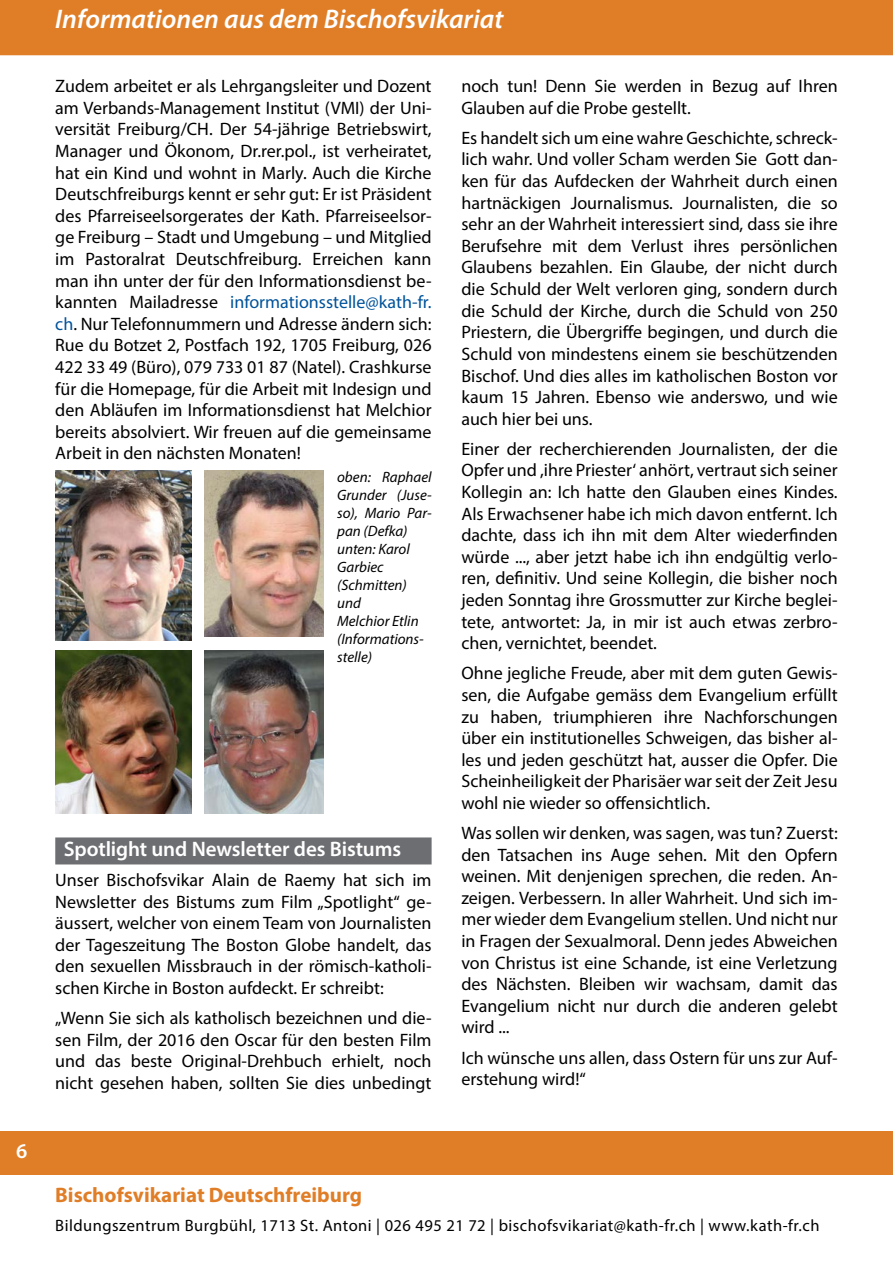
<style>
.page{position:relative;width:893px;height:1263px;background:#fff}
.page>*{position:absolute;margin:0;border:0;box-sizing:border-box;transform-origin:0 0}
.t1{font:italic 600 27px "Myriad Pro";color:#fff}
.t2{font:600 21px "Myriad Pro";letter-spacing:-.005em;color:#fff}
.t3{font:700 21px "Myriad Pro";color:#e07e27}
.t4{font:18px/21.6px "Myriad Pro";color:#000;text-align:justify}
.t5{font:16.5px "Myriad Pro";letter-spacing:.03em;color:#000}
.t6{font:italic 15px/18px "Myriad Pro";color:#000}
.s1{color:#00539b}
</style>
<div class="page">
<div style="left:0;top:1131px;width:893px;height:43px;background:#e07e27"></div>
<div style="left:0;top:0;width:893px;height:55px;background:#e07e27"></div>
<img style="left:55px;top:470px;width:136px;height:170px">
<img style="left:205px;top:470px;width:119px;height:166px">
<img style="left:205px;top:651px;width:119px;height:162px">
<div style="left:55px;top:837px;width:377px;height:27px;background:#6d6e71"></div>
<img style="left:55px;top:651px;width:136px;height:162px">
<p class="t2" style="left:16px;top:1138px;width:13px">6</p>
<h1 class="t1" style="left:55px;top:2px;width:450px">Informationen aus dem Bischofsvikariat</h1>
<p class="t4" style="left:55px;top:75px;width:378px">Zudem arbeitet er als Lehrgangsleiter und Dozent am Verbands-Management Institut (VMI) der Uni&shy;versität Freiburg/CH. Der 54-jährige Betriebswirt, Manager und Ökonom, Dr.rer.pol., ist verheiratet, hat ein Kind und wohnt in Marly. Auch die Kirche Deutschfreiburgs kennt er sehr gut: Er ist Präsident des Pfarreiseelsorgerates der Kath. Pfarreiseelsor&shy;ge Freiburg – Stadt und Umgebung – und Mitglied im Pastoralrat Deutschfreiburg. Erreichen kann man ihn unter der für den Informationsdienst be&shy;kannten Mailadresse <span class="s1">informationsstelle@kath-fr. ch</span>. Nur Telefonnummern und Adresse ändern sich:<br>Rue du Botzet 2, Postfach 192, 1705 Freiburg, 026<br>422 33 49 (Büro), 079 733 01 87 (Natel). Crashkurse für die Homepage, für die Arbeit mit Indesign und den Abläufen im Informationsdienst hat Melchior bereits absolviert. Wir freuen auf die gemeinsame Arbeit in den nächsten Monaten!</p>
<p class="t6" style="left:337px;top:467px;width:96px">oben: Raphael<br>Grunder (Juse&shy;so), Mario Par&shy;pan (Defka) unten: Karol<br>Garbiec (Schmitten) und<br>Melchior Etlin (Informations&shy;stelle)</p>
<p class="t2" style="left:64px;top:835px;width:339px">Spotlight und Newsletter des Bistums</p>
<p class="t4" style="left:55px;top:869px;width:378px">Unser Bischofsvikar Alain de Raemy hat sich im Newsletter des Bistums zum Film „Spotlight“ ge&shy;äussert, welcher von einem Team von Journalisten der Tageszeitung The Boston Globe handelt, das den sexuellen Missbrauch in der römisch-katholi&shy;schen Kirche in Boston aufdeckt. Er schreibt:</p>
<p class="t4" style="left:55px;top:1007px;width:378px">„Wenn Sie sich als katholisch bezeichnen und die&shy;sen Film, der 2016 den Oscar für den besten Film und das beste Original-Drehbuch erhielt, noch nicht gesehen haben, sollten Sie dies unbedingt</p>
<p class="t4" style="left:461px;top:75px;width:378px">noch tun! Denn Sie werden in Bezug auf Ihren<br>Glauben auf die Probe gestellt.</p>
<p class="t4" style="left:461px;top:127px;width:378px">Es handelt sich um eine wahre Geschichte, schreck&shy;lich wahr. Und voller Scham werden Sie Gott dan&shy;ken für das Aufdecken der Wahrheit durch einen hartnäckigen Journalismus. Journalisten, die so sehr an der Wahrheit interessiert sind, dass sie ihre Berufsehre mit dem Verlust ihres persönlichen Glaubens bezahlen. Ein Glaube, der nicht durch die Schuld der Welt verloren ging, sondern durch die Schuld der Kirche, durch die Schuld von 250<br>Priestern, die Übergriffe begingen, und durch die Schuld von mindestens einem sie beschützenden Bischof. Und dies alles im katholischen Boston vor kaum 15 Jahren. Ebenso wie anderswo, und wie auch hier bei uns.</p>
<p class="t4" style="left:461px;top:438px;width:378px">Einer der recherchierenden Journalisten, der die Opfer und ,ihre Priester‘ anhört, vertraut sich seiner Kollegin an: Ich hatte den Glauben eines Kindes.<br>Als Erwachsener habe ich mich davon entfernt. Ich dachte, dass ich ihn mit dem Alter wiederfinden würde ..., aber jetzt habe ich ihn endgültig verlo&shy;ren, definitiv. Und seine Kollegin, die bisher noch jeden Sonntag ihre Grossmutter zur Kirche beglei&shy;tete, antwortet: Ja, in mir ist auch etwas zerbro&shy;chen, vernichtet, beendet.</p>
<p class="t4" style="left:461px;top:662px;width:378px">Ohne jegliche Freude, aber mit dem guten Gewis&shy;sen, die Aufgabe gemäss dem Evangelium erfüllt zu haben, triumphieren ihre Nachforschungen über ein institutionelles Schweigen, das bisher al&shy;les und jeden geschützt hat, ausser die Opfer. Die Scheinheiligkeit der Pharisäer war seit der Zeit Jesu wohl nie wieder so offensichtlich.</p>
<p class="t4" style="left:461px;top:822px;width:378px">Was sollen wir denken, was sagen, was tun? Zuerst: den Tatsachen ins Auge sehen. Mit den Opfern weinen. Mit denjenigen sprechen, die reden. An&shy;zeigen. Verbessern. In aller Wahrheit. Und sich im&shy;mer wieder dem Evangelium stellen. Und nicht nur in Fragen der Sexualmoral. Denn jedes Abweichen von Christus ist eine Schande, ist eine Verletzung des Nächsten. Bleiben wir wachsam, damit das Evangelium nicht nur durch die anderen gelebt wird ...</p>
<p class="t4" style="left:461px;top:1046px;width:378px">Ich wünsche uns allen, dass Ostern für uns zur Auf&shy;erstehung wird!“</p>
<p class="t3" style="left:55px;top:1181px;width:308px">Bischofsvikariat Deutschfreiburg</p>
<p class="t5" style="left:55px;top:1215px;width:766px">Bildungszentrum Burgbühl, 1713 St. Antoni | 026 495 21 72 | bischofsvikariat@kath-fr.ch | www.kath-fr.ch</p>
</div>
